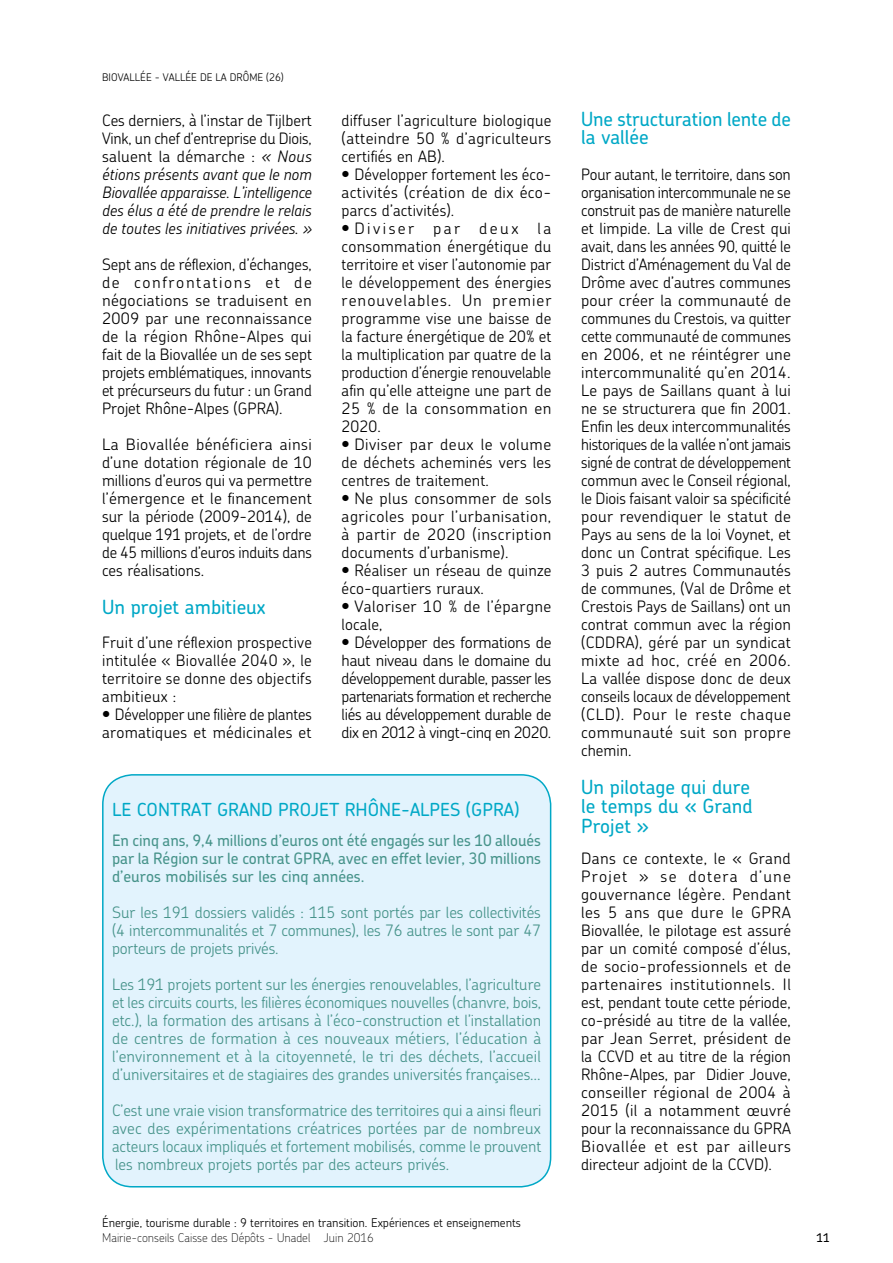
<style>
.page{position:relative;width:893px;height:1263px;background:#fff}
.page>*{position:absolute;margin:0;border:0;box-sizing:border-box;transform-origin:0 0}
.t1{font:500 19.5px/19.5px "Chevin";color:#00a8c6}
.t2{font:500 18px "Chevin";color:#00a8c6}
.t3{font:300 15.75px/18px "Chevin";letter-spacing:.01em;color:#000;text-align:justify}
.t4{font:300 15.75px/18px "Chevin";color:#46938a;text-align:justify}
.t5{font:italic 300 15.75px/18px "Chevin";color:#000;text-align:justify}
.t6{font:500 15.75px/18px "Chevin";color:#46938a;text-align:justify}
.t7{font:300 12px "Chevin";color:#000}
.t8{font:100 12px "Chevin";color:#000}
.t9{font:500 12px "Chevin";color:#000}
.t10{font:300 10.5px "Chevin";color:#000}
.s1{font-style:normal}
.s2{font-size:18px}
</style>
<div class="page">
<div style="left:103px;top:775px;width:448px;height:412px;background:#e2f3fd;border-radius:30px"></div>
<div style="left:102px;top:774px;width:449px;height:413px;border:2px solid #00a8c6;border-radius:30px"></div>
<p class="t10" style="left:102px;top:71px;width:183px">BIOVALLÉE - VALLÉE DE LA DRÔME (26)</p>
<p class="t5" style="left:102px;top:111px;width:211px"><span class="s1">Ces derniers, à l’instar de Tijlbert Vink, un chef d’entreprise du Diois, saluent la démarche :</span> « Nous étions présents avant que le nom Biovallée apparaisse. L’intelligence des élus a été de prendre le relais de toutes les initiatives privées. »</p>
<p class="t3" style="left:102px;top:255px;width:211px">Sept ans de réflexion, d’échanges, de confrontations et de négociations se traduisent en 2009 par une reconnaissance de la région Rhône-Alpes qui fait de la Biovallée un de ses sept projets emblématiques, innovants et précurseurs du futur : un Grand Projet Rhône-Alpes (GPRA).</p>
<p class="t3" style="left:102px;top:435px;width:211px">La Biovallée bénéficiera ainsi d’une dotation régionale de 10 millions d’euros qui va permettre l’émergence et le financement sur la période (2009-2014), de quelque 191 projets, et de l’ordre de 45 millions d’euros induits dans ces réalisations.</p>
<p class="t1" style="left:102px;top:596px;width:165px">Un projet ambitieux</p>
<p class="t3" style="left:102px;top:633px;width:211px">Fruit d’une réflexion prospective intitulée « Biovallée 2040 », le territoire se donne des objectifs ambitieux :</p>
<p class="t3" style="left:102px;top:705px;width:211px"><span class="s2">•</span> Développer une filière de plantes aromatiques et médicinales et</p>
<p class="t3" style="left:342px;top:111px;width:211px">diffuser l’agriculture biologique (atteindre 50 % d’agriculteurs certifiés en AB).</p>
<p class="t3" style="left:342px;top:165px;width:211px"><span class="s2">•</span> Développer fortement les éco&shy;activités (création de dix éco&shy;parcs d’activités).</p>
<p class="t3" style="left:342px;top:219px;width:211px"><span class="s2">•</span>Diviser par deux la consommation énergétique du territoire et viser l’autonomie par le développement des énergies renouvelables. Un premier programme vise une baisse de la facture énergétique de 20% et la multiplication par quatre de la production d’énergie renouvelable afin qu’elle atteigne une part de 25 % de la consommation en 2020.</p>
<p class="t3" style="left:342px;top:435px;width:211px"><span class="s2">•</span> Diviser par deux le volume de déchets acheminés vers les centres de traitement.</p>
<p class="t3" style="left:342px;top:489px;width:211px"><span class="s2">•</span> Ne plus consommer de sols agricoles pour l’urbanisation, à partir de 2020 (inscription documents d’urbanisme).</p>
<p class="t3" style="left:342px;top:561px;width:211px"><span class="s2">•</span> Réaliser un réseau de quinze éco-quartiers ruraux.</p>
<p class="t3" style="left:342px;top:597px;width:211px"><span class="s2">•</span> Valoriser 10 % de l’épargne locale,</p>
<p class="t3" style="left:342px;top:633px;width:211px"><span class="s2">•</span> Développer des formations de haut niveau dans le domaine du développement durable, passer les partenariats formation et recherche liés au développement durable de dix en 2012 à vingt-cinq en 2020.</p>
<p class="t2" style="left:112px;top:798px;width:409px">LE CONTRAT GRAND PROJET RHÔNE-ALPES (GPRA)</p>
<p class="t6" style="left:112px;top:831px;width:430px">En cinq ans, 9,4 millions d’euros ont été engagés sur les 10 alloués par la Région sur le contrat GPRA, avec en effet levier, 30 millions d’euros mobilisés sur les cinq années.</p>
<p class="t4" style="left:112px;top:903px;width:430px">Sur les 191 dossiers validés : 115 sont portés par les collectivités (4 intercommunalités et 7 communes), les 76 autres le sont par 47 porteurs de projets privés.</p>
<p class="t4" style="left:112px;top:975px;width:431px">Les 191 projets portent sur les énergies renouvelables, l’agriculture et les circuits courts, les filières économiques nouvelles (chanvre, bois, etc.), la formation des artisans à l’éco-construction et l’installation de centres de formation à ces nouveaux métiers, l’éducation à l’environnement et à la citoyenneté, le tri des déchets, l’accueil d’universitaires et de stagiaires des grandes universités françaises…</p>
<p class="t4" style="left:112px;top:1101px;width:431px">C’est une vraie vision transformatrice des territoires qui a ainsi fleuri avec des expérimentations créatrices portées par de nombreux acteurs locaux impliqués et fortement mobilisés, comme le prouvent les nombreux projets portés par des acteurs privés.</p>
<p class="t7" style="left:102px;top:1215px;width:420px">Énergie, tourisme durable : 9 territoires en transition. Expériences et enseignements</p>
<p class="t8" style="left:102px;top:1230px;width:273px">Mairie-conseils Caisse des Dépôts - Unadel Juin 2016</p>
<p class="t1" style="left:581px;top:110px;width:211px;line-height:18px">Une structuration lente de la vallée</p>
<p class="t3" style="left:581px;top:165px;width:211px">Pour autant, le territoire, dans son organisation intercommunale ne se construit pas de manière naturelle et limpide. La ville de Crest qui avait, dans les années 90, quitté le District d’Aménagement du Val de Drôme avec d’autres communes pour créer la communauté de communes du Crestois, va quitter cette communauté de communes en 2006, et ne réintégrer une intercommunalité qu’en 2014.<br>Le pays de Saillans quant à lui ne se structurera que fin 2001.<br>Enfin les deux intercommunalités historiques de la vallée n’ont jamais signé de contrat de développement commun avec le Conseil régional, le Diois faisant valoir sa spécificité pour revendiquer le statut de Pays au sens de la loi Voynet, et donc un Contrat spécifique. Les 3 puis 2 autres Communautés de communes, (Val de Drôme et Crestois Pays de Saillans) ont un contrat commun avec la région (CDDRA), géré par un syndicat mixte ad hoc, créé en 2006.<br>La vallée dispose donc de deux conseils locaux de développement (CLD). Pour le reste chaque communauté suit son propre chemin.</p>
<p class="t1" style="left:581px;top:776px;width:173px">Un pilotage qui dure le temps du « Grand<br>Projet »</p>
<p class="t3" style="left:581px;top:849px;width:211px">Dans ce contexte, le « Grand Projet » se dotera d’une gouvernance légère. Pendant les 5 ans que dure le GPRA Biovallée, le pilotage est assuré par un comité composé d’élus, de socio‑professionnels et de partenaires institutionnels. Il est, pendant toute cette période, co-présidé au titre de la vallée, par Jean Serret, président de la CCVD et au titre de la région Rhône-Alpes, par Didier Jouve, conseiller régional de 2004 à 2015 (il a notamment œuvré pour la reconnaissance du GPRA Biovallée et est par ailleurs directeur adjoint de la CCVD).</p>
<p class="t9" style="left:816px;top:1230px;width:15px">11</p>
</div>
